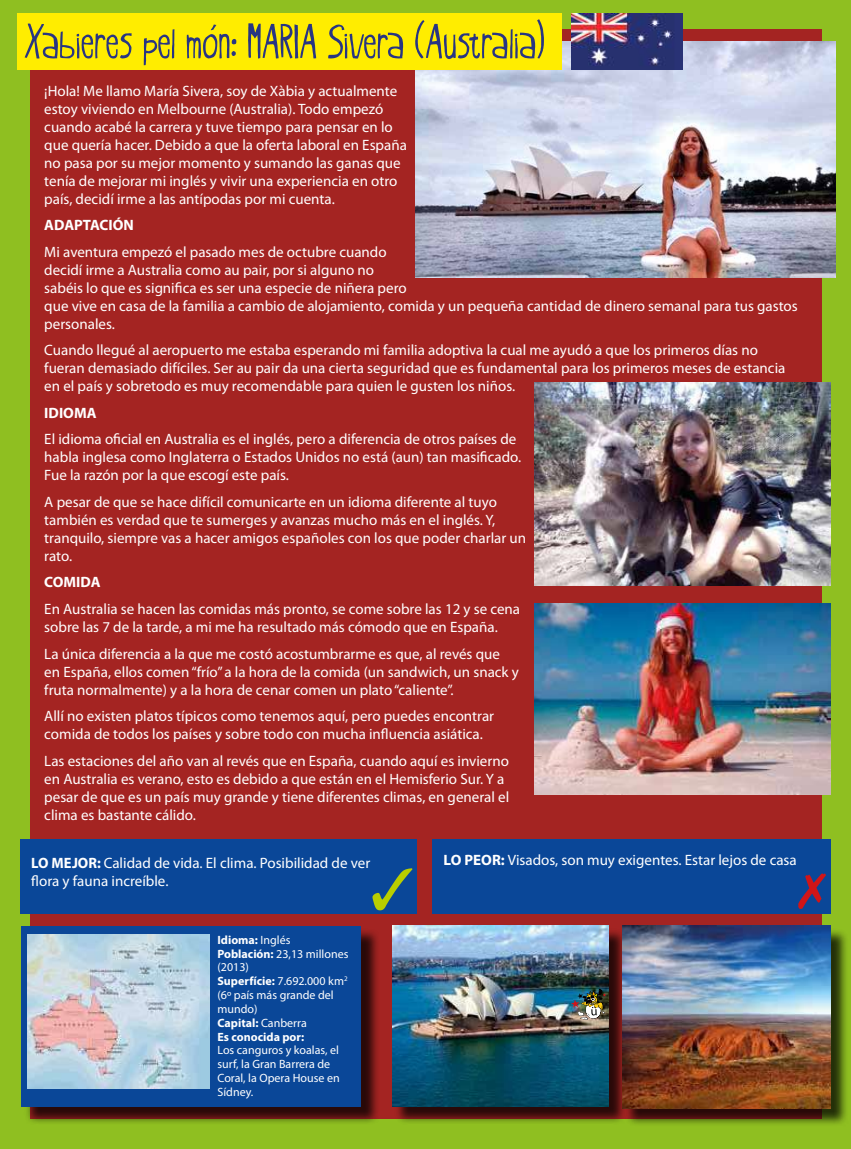
<style>
.page{position:relative;width:851px;height:1149px;background:#fff}
.page>*{position:absolute;margin:0;border:0;box-sizing:border-box;transform-origin:0 0}
.t1{font:15px/18px "Myriad Pro";color:#fff}
.t2{font:700 15px "Myriad Pro";color:#fff}
.t3{font:12px/13.8px "Myriad Pro";color:#fff}
.s1{font-weight:700}
</style>
<div class="page">
<div style="left:0;top:0;width:850px;height:1148px;background:#8fbf21"></div>
<div style="left:30px;top:30px;width:791px;height:1088px;background:#a42422"></div>
<div style="left:432px;top:838px;width:398px;height:75px;background:#0a4798"></div>
<svg style="left:798px;top:873px;width:27px;height:35px"></svg>
<div style="left:24px;top:927px;width:356px;height:197px;background:#000;opacity:.75"></div>
<div style="left:22px;top:925px;width:339px;height:181px;background:#0a4798"></div>
<img style="left:27px;top:934px;width:182px;height:153px">
<div style="left:20px;top:838px;width:397px;height:75px;background:#0a4798"></div>
<img style="left:415px;top:42px;width:420px;height:235px">
<div style="left:17px;top:13px;width:544px;height:57px;background:#ffed00"></div>
<svg style="left:25px;top:19px;width:519px;height:46px"></svg>
<img style="left:571px;top:14px;width:111px;height:56px">
<img style="left:534px;top:603px;width:296px;height:191px">
<img style="left:534px;top:383px;width:296px;height:202px">
<div style="left:394px;top:927px;width:233px;height:197px;background:#000;opacity:.75"></div>
<img style="left:392px;top:925px;width:216px;height:180px">
<div style="left:624px;top:927px;width:225px;height:199px;background:#000;opacity:.75"></div>
<img style="left:622px;top:925px;width:208px;height:182px">
<svg style="left:571px;top:989px;width:35px;height:30px"></svg>
<p class="t1" style="left:44px;top:81px;width:364px">¡Hola! Me llamo María Sivera, soy de Xàbia y actualmente estoy viviendo en Melbourne (Australia). Todo empezó cuando acabé la carrera y tuve tiempo para pensar en lo que quería hacer. Debido a que la oferta laboral en España no pasa por su mejor momento y sumando las ganas que tenía de mejorar mi inglés y vivir una experiencia en otro país, decidí irme a las antípodas por mi cuenta.</p>
<p class="t2" style="left:44px;top:215px;width:91px">ADAPTACIÓN</p>
<p class="t1" style="left:44px;top:242px;width:754px">Mi aventura empezó el pasado mes de octubre cuando<br>decidí irme a Australia como au pair, por si alguno no<br>sabéis lo que es significa es ser una especie de niñera pero<br>que vive en casa de la familia a cambio de alojamiento, comida y un pequeña cantidad de dinero semanal para tus gastos personales.</p>
<p class="t1" style="left:44px;top:341px;width:742px">Cuando llegué al aeropuerto me estaba esperando mi familia adoptiva la cual me ayudó a que los primeros días no fueran demasiado difíciles. Ser au pair da una cierta seguridad que es fundamental para los primeros meses de estancia en el país y sobretodo es muy recomendable para quien le gusten los niños.</p>
<p class="t2" style="left:44px;top:403px;width:54px">IDIOMA</p>
<p class="t1" style="left:44px;top:430px;width:478px">El idioma oficial en Australia es el inglés, pero a diferencia de otros países de habla inglesa como Inglaterra o Estados Unidos no está (aun) tan masificado.<br>Fue la razón por la que escogí este país.</p>
<p class="t1" style="left:44px;top:492px;width:483px">A pesar de que se hace difícil comunicarte en un idioma diferente al tuyo también es verdad que te sumerges y avanzas mucho más en el inglés. Y, tranquilo, siempre vas a hacer amigos españoles con los que poder charlar un rato.</p>
<p class="t2" style="left:44px;top:572px;width:58px">COMIDA</p>
<p class="t1" style="left:44px;top:599px;width:477px">En Australia se hacen las comidas más pronto, se come sobre las 12 y se cena sobre las 7 de la tarde, a mi me ha resultado más cómodo que en España.</p>
<p class="t1" style="left:44px;top:644px;width:476px">La única diferencia a la que me costó acostumbrarme es que, al revés que en España, ellos comen “frío” a la hora de la comida (un sandwich, un snack y fruta normalmente) y a la hora de cenar comen un plato “caliente”.</p>
<p class="t1" style="left:44px;top:706px;width:451px">Allí no existen platos típicos como tenemos aquí, pero puedes encontrar comida de todos los países y sobre todo con mucha influencia asiática.</p>
<p class="t1" style="left:44px;top:751px;width:466px">Las estaciones del año van al revés que en España, cuando aquí es invierno en Australia es verano, esto es debido a que están en el Hemisferio Sur. Y a pesar de que es un país muy grande y tiene diferentes climas, en general el clima es bastante cálido.</p>
<p class="t1" style="left:443px;top:850px;width:354px"><span class="s1">LO PEOR:</span> Visados, son muy exigentes. Estar lejos de casa</p>
<p class="t1" style="left:31px;top:853px;width:340px"><span class="s1">LO MEJOR:</span> Calidad de vida. El clima. Posibilidad de ver flora y fauna increíble.</p>
<p class="t3" style="left:217px;top:932px;width:132px"><span class="s1">Idioma:</span> Inglés<br><span class="s1">Población:</span> 23,13 millones (2013)<br><span class="s1">Superfície:</span> 7.692.000 km<sup>2 </sup>(6º país más grande del mundo)<br><span class="s1">Capital:</span> Canberra<br><span class="s1">Es conocida por:</span></p>
<p class="t3" style="left:217px;top:1042px;width:124px">Los canguros y koalas, el surf, la Gran Barrera de<br>Coral, la Opera House en<br>Sídney.</p>
</div>
